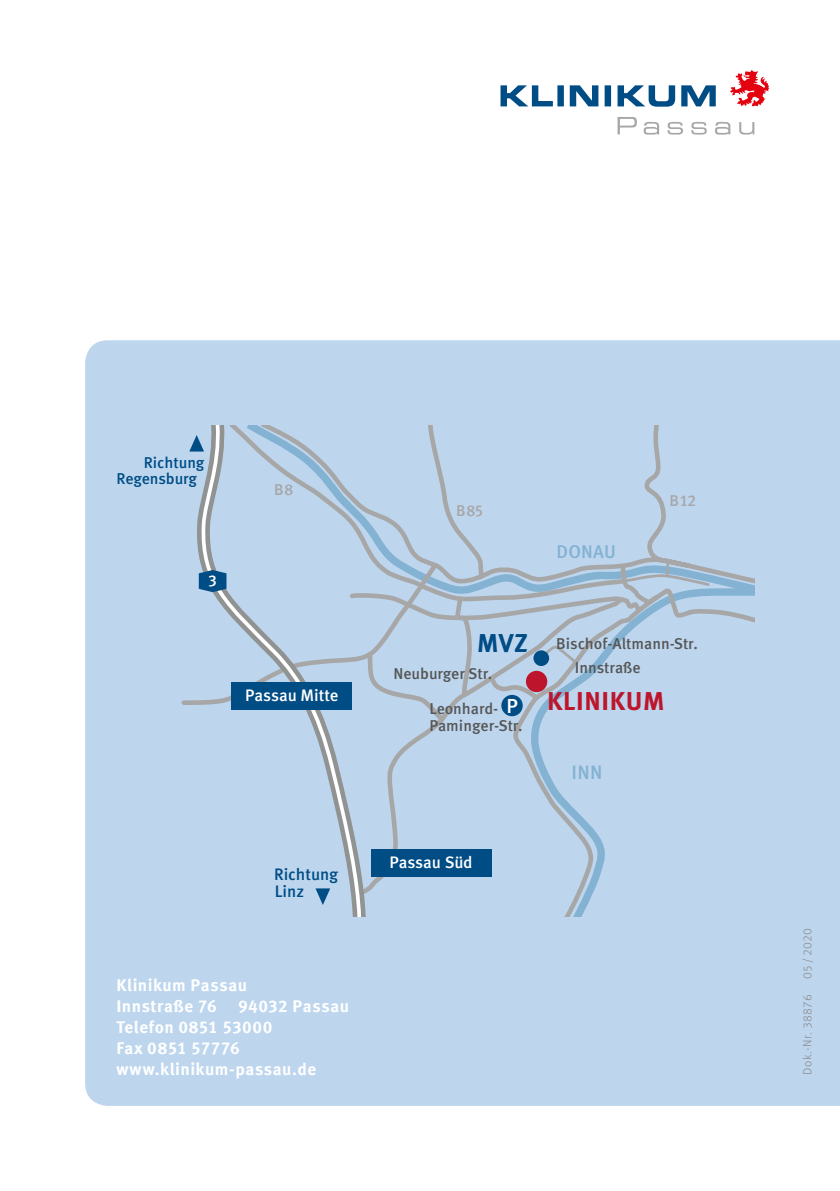
<style>
.page{position:relative;width:840px;height:1191px;background:#fff}
.page>*{position:absolute;margin:0;border:0;box-sizing:border-box;transform-origin:0 0}
.t1{font:700 25.8px "Meta Offc";letter-spacing:.025em;color:#bd162c}
.t2{font:700 25.8px "Meta Offc";color:#004d86}
.t3{font:500 20.2px "Meta Offc";color:#fff}
.t4{font:500 19.4px "Meta Offc";color:#84b2d3}
.t5{font:500 18.4px "Meta Offc";letter-spacing:.01em;color:#84b2d3}
.t6{font:700 17px/21px "Meta Offc";letter-spacing:.03em;color:#fff}
.t7{font:500 16.6px "Meta Offc";letter-spacing:-.005em;color:#fff}
.t8{font:500 16.6px/16.6px "Meta Offc";letter-spacing:-.005em;color:#004d86}
.t9{font:500 15.6px/16.6px "Meta Offc";color:#565656}
.t10{font:500 15.6px/16.6px "Meta Offc";letter-spacing:-.01em;color:#004d86}
.t11{font:500 15.6px "Meta Offc";letter-spacing:.015em;color:#a7a7a8}
.t12{font:500 15.6px "Meta Offc";color:#fff}
.t13{font:300 12px "Meta Offc";letter-spacing:.03em;color:#878786}
</style>
<div class="page">
<div style="left:85px;top:340px;width:754px;height:766px;background:#bdd6ee"></div>
<div style="left:192px;top:425px;width:173px;height:491px;background:#bdd6ee"></div>
<svg style="left:200px;top:425px;width:163px;height:491px;background:#bad1e6"></svg>
<div style="left:629px;top:425px;width:125px;height:136px;background:#bdd6ee"></div>
<svg style="left:225px;top:425px;width:404px;height:134px;background:#bad2e9"></svg>
<div style="left:365px;top:561px;width:389px;height:355px;background:#bdd6ee"></div>
<div style="left:501px;top:695px;width:21px;height:21px;background:#004d86;border-radius:50%"></div>
<div style="left:232px;top:682px;width:120px;height:27px;background:#004d86"></div>
<div style="left:371px;top:849px;width:119px;height:27px;background:#004d86"></div>
<svg style="left:179px;top:559px;width:532px;height:148px;background:#adc5dc"></svg>
<svg style="left:189px;top:435px;width:15px;height:16px"></svg>
<svg style="left:315px;top:888px;width:15px;height:17px"></svg>
<svg style="left:500px;top:85px;width:215px;height:22px"></svg>
<svg style="left:617px;top:117px;width:137px;height:18px"></svg>
<svg style="left:730px;top:70px;width:39px;height:37px"></svg>
<p class="t10" style="left:116px;top:454px;width:90px;text-indent:27px">Richtung<br>Regensburg</p>
<p class="t12" style="left:208px;top:571px;width:10px">3</p>
<p class="t11" style="left:274px;top:480px;width:21px">B8</p>
<p class="t7" style="left:245px;top:685px;width:95px">Passau Mitte</p>
<p class="t8" style="left:274px;top:866px;width:66px">Richtung<br>Linz</p>
<p class="t6" style="left:116px;top:974px;width:234px">Klinikum Passau<br>Innstraße 76 94032 Passau<br>Telefon 0851 53000<br>Fax 0851 57776 www.klinikum-passau.de</p>
<p class="t11" style="left:456px;top:501px;width:29px">B85</p>
<p class="t5" style="left:556px;top:540px;width:61px">DONAU</p>
<p class="t11" style="left:669px;top:491px;width:28px">B12</p>
<h1 class="t2" style="left:476px;top:627px;width:52px">MVZ</h1>
<p class="t9" style="left:393px;top:666px;width:100px">Neuburger Str.</p>
<p class="t9" style="left:429px;top:701px;width:95px">Leonhard-<br>Paminger-Str.</p>
<p class="t3" style="left:506px;top:694px;width:13px">P</p>
<p class="t9" style="left:555px;top:636px;width:143px">Bischof-Altmann-Str.</p>
<p class="t9" style="left:574px;top:660px;width:67px">Innstraße</p>
<h1 class="t1" style="left:547px;top:685px;width:119px">KLINIKUM</h1>
<p class="t4" style="left:571px;top:761px;width:33px">INN</p>
<p class="t7" style="left:389px;top:852px;width:85px">Passau Süd</p>
<p class="t13" style="left:800px;top:979px;width:52px;rotate:-90deg">05 / 2020</p>
<p class="t13" style="left:800px;top:1075px;width:82px;rotate:-90deg">Dok.-Nr. 38876</p>
</div>
